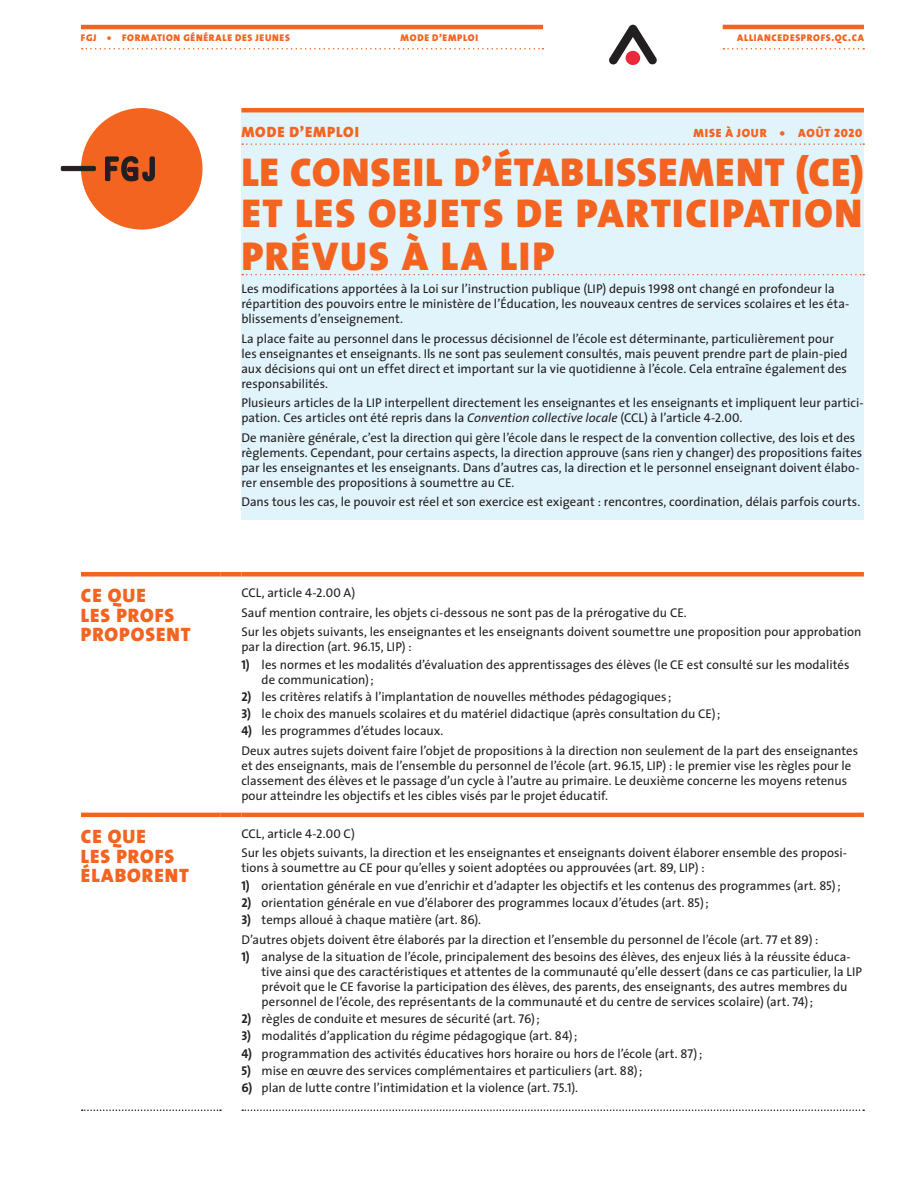
<style>
.page{position:relative;width:918px;height:1188px;background:#fff}
.page>*{position:absolute;margin:0;border:0;box-sizing:border-box;transform-origin:0 0}
.t1{font:40.5px/42px "The Sans Black Caps";letter-spacing:.035em;color:#f36421;text-align:justify}
.t2{font:19.5px/19.5px "The Sans Black Caps";letter-spacing:.05em;color:#f36421}
.t3{font:15px "The Sans Black Caps";letter-spacing:.06em;color:#f36421}
.t4{font:12.75px/15px "The Sans";color:#231f20}
.t5{font:12px "The Sans Black Caps";letter-spacing:.065em;color:#f36421}
.t6{font:9.75px "The Sans Black Caps";letter-spacing:.07em;color:#f36421}
.s1{font-family:"The Sans Caps"}
.s2{font-style:italic}
.s3{font-family:"The Sans Bold Caps"}
</style>
<div class="page">
<hr style="left:221px;top:813px;width:20px;height:4px;background:#f36421">
<hr style="left:241px;top:813px;width:623px;height:4px;background:#f36421">
<div style="left:81px;top:572px;width:140px;height:5px;background:#f36421"></div>
<hr style="left:81px;top:813px;width:140px;height:4px;background:#f36421">
<svg style="left:82px;top:1109px;width:139px;height:2px"></svg>
<svg style="left:242px;top:1109px;width:622px;height:2px"></svg>
<div style="left:221px;top:572px;width:20px;height:5px;background:#f36421"></div>
<div style="left:241px;top:572px;width:623px;height:5px;background:#f36421"></div>
<div style="left:241px;top:108px;width:623px;height:412px;background:#e1f4fc"></div>
<svg style="left:242px;top:143px;width:622px;height:2px"></svg>
<svg style="left:242px;top:274px;width:622px;height:1px"></svg>
<hr style="left:241px;top:108px;width:623px;height:4px;background:#f36421">
<hr style="left:81px;top:25px;width:462px;height:4px;background:#f36421">
<hr style="left:723px;top:25px;width:141px;height:4px;background:#f36421">
<svg style="left:82px;top:48px;width:461px;height:2px"></svg>
<svg style="left:723px;top:48px;width:141px;height:2px"></svg>
<svg style="left:609px;top:25px;width:48px;height:40px"></svg>
<div style="left:81px;top:108px;width:121px;height:122px;background:#f36421;border-radius:50%"></div>
<svg style="left:105px;top:156px;width:50px;height:25px"></svg>
<div style="left:61px;top:166px;width:34px;height:5px;background:#231f20"></div>
<div style="left:61px;top:166px;width:34px;height:5px;border:1px solid #231f20"></div>
<p class="t6" style="left:81px;top:32px;width:210px">FGJ • FORMATION GÉNÉRALE DES JEUNES</p>
<p class="t6" style="left:401px;top:32px;width:79px">MODE D’EMPLOI</p>
<p class="t6" style="left:737px;top:32px;width:128px">ALLIANCEDESPROFS.QC.CA</p>
<p class="t3" style="left:241px;top:122px;width:119px">MODE D’EMPLOI</p>
<p class="t5" style="left:694px;top:125px;width:170px">MISE À JOUR • AOÛT 2020</p>
<h1 class="t1" style="left:241px;top:152px;width:624px">LE CONSEIL D’ÉTABLISSEMENT (CE)<br>ET LES OBJETS DE PARTICIPATION PRÉVUS À LA LIP</h1>
<p class="t4" style="left:241px;top:282px;width:609px">Les modifications apportées à la Loi sur l’instruction publique (LIP) depuis <span class="s1">1998</span> ont changé en profondeur la répartition des pouvoirs entre le ministère de l’Éducation, les nouveaux centres de services scolaires et les éta&shy;blissements d’enseignement.</p>
<p class="t4" style="left:241px;top:331px;width:608px">La place faite au personnel dans le processus décisionnel de l’école est déterminante, particulièrement pour les enseignantes et enseignants. Ils ne sont pas seulement consultés, mais peuvent prendre part de plain-pied aux décisions qui ont un effet direct et important sur la vie quotidienne à l’école. Cela entraîne également des responsabilités.</p>
<p class="t4" style="left:241px;top:396px;width:624px">Plusieurs articles de la LIP interpellent directement les enseignantes et les enseignants et impliquent leur partici&shy;pation. Ces articles ont été repris dans la <span class="s2">Convention collective locale</span> (CCL) à l’article <span class="s1">4</span>-<span class="s1">2</span>.<span class="s1">00</span>.</p>
<p class="t4" style="left:241px;top:430px;width:622px">De manière générale, c’est la direction qui gère l’école dans le respect de la convention collective, des lois et des règlements. Cependant, pour certains aspects, la direction approuve (sans rien y changer) des propositions faites par les enseignantes et les enseignants. Dans d’autres cas, la direction et le personnel enseignant doivent élabo&shy;rer ensemble des propositions à soumettre au CE.</p>
<p class="t4" style="left:241px;top:495px;width:620px">Dans tous les cas, le pouvoir est réel et son exercice est exigeant : rencontres, coordination, délais parfois courts.</p>
<h2 class="t2" style="left:81px;top:586px;width:111px">CE QUE<br>LES PROFS<br>PROPOSENT</h2>
<p class="t4" style="left:241px;top:583px;width:622px;line-height:19.5px">CCL, article <span class="s1">4</span>-<span class="s1">2</span>.<span class="s1">00</span> A)<br>Sauf mention contraire, les objets ci-dessous ne sont pas de la prérogative du CE.<br>Sur les objets suivants, les enseignantes et les enseignants doivent soumettre une proposition pour approbation</p>
<p class="t4" style="left:241px;top:640px;width:172px">par la direction (art. <span class="s1">96</span>.<span class="s1">15</span>, LIP) :</p>
<p class="t4" style="left:262px;top:657px;width:589px;text-indent:-20px"><span class="s3">1)</span> les normes et les modalités d’évaluation des apprentissages des élèves (le CE est consulté sur les modalités de communication);</p>
<p class="t4" style="left:241px;top:689px;width:431px"><span class="s3">2)</span> les critères relatifs à l’implantation de nouvelles méthodes pédagogiques ;</p>
<p class="t4" style="left:241px;top:706px;width:481px"><span class="s3">3)</span> le choix des manuels scolaires et du matériel didactique (après consultation du CE);</p>
<p class="t4" style="left:241px;top:721px;width:618px;line-height:19.5px"><span class="s3">4)</span> les programmes d’études locaux.<br>Deux autres sujets doivent faire l’objet de propositions à la direction non seulement de la part des enseignantes</p>
<p class="t4" style="left:241px;top:758px;width:612px">et des enseignants, mais de l’ensemble du personnel de l’école (art. <span class="s1">96</span>.<span class="s1">15</span>, LIP) : le premier vise les règles pour le classement des élèves et le passage d’un cycle à l’autre au primaire. Le deuxième concerne les moyens retenus pour atteindre les objectifs et les cibles visés par le projet éducatif.</p>
<h2 class="t2" style="left:81px;top:827px;width:109px">CE QUE<br>LES PROFS<br>ÉLABORENT</h2>
<p class="t4" style="left:241px;top:824px;width:607px;line-height:19.5px">CCL, article <span class="s1">4</span>-<span class="s1">2</span>.<span class="s1">00</span> C)<br>Sur les objets suivants, la direction et les enseignantes et enseignants doivent élaborer ensemble des proposi-</p>
<p class="t4" style="left:241px;top:861px;width:465px">tions à soumettre au CE pour qu’elles y soient adoptées ou approuvées (art. <span class="s1">89</span>, LIP) :</p>
<p class="t4" style="left:241px;top:878px;width:601px"><span class="s3">1)</span> orientation générale en vue d’enrichir et d’adapter les objectifs et les contenus des programmes (art. <span class="s1">85</span>);</p>
<p class="t4" style="left:241px;top:895px;width:469px"><span class="s3">2)</span> orientation générale en vue d’élaborer des programmes locaux d’études (art. <span class="s1">85</span>);</p>
<p class="t4" style="left:241px;top:910px;width:579px;line-height:19.5px"><span class="s3">3)</span> temps alloué à chaque matière (art. <span class="s1">86</span>).<br>D’autres objets doivent être élaborés par la direction et l’ensemble du personnel de l’école (art. <span class="s1">77</span> et <span class="s1">89</span>) :</p>
<p class="t4" style="left:262px;top:949px;width:602px;text-indent:-20px"><span class="s3">1)</span> analyse de la situation de l’école, principalement des besoins des élèves, des enjeux liés à la réussite éduca&shy;tive ainsi que des caractéristiques et attentes de la communauté qu’elle dessert (dans ce cas particulier, la LIP prévoit que le CE favorise la participation des élèves, des parents, des enseignants, des autres membres du personnel de l’école, des représentants de la communauté et du centre de services scolaire) (art. <span class="s1">74</span>);</p>
<p class="t4" style="left:241px;top:1012px;width:300px"><span class="s3">2)</span> règles de conduite et mesures de sécurité (art. <span class="s1">76</span>);</p>
<p class="t4" style="left:241px;top:1029px;width:338px"><span class="s3">3)</span> modalités d’application du régime pédagogique (art. <span class="s1">84</span>);</p>
<p class="t4" style="left:241px;top:1046px;width:462px"><span class="s3">4)</span> programmation des activités éducatives hors horaire ou hors de l’école (art. <span class="s1">87</span>);</p>
<p class="t4" style="left:241px;top:1063px;width:403px"><span class="s3">5)</span> mise en œuvre des services complémentaires et particuliers (art. <span class="s1">88</span>);</p>
<p class="t4" style="left:241px;top:1081px;width:338px"><span class="s3">6)</span> plan de lutte contre l’intimidation et la violence (art. <span class="s1">75</span>.<span class="s1">1</span>).</p>
</div>
